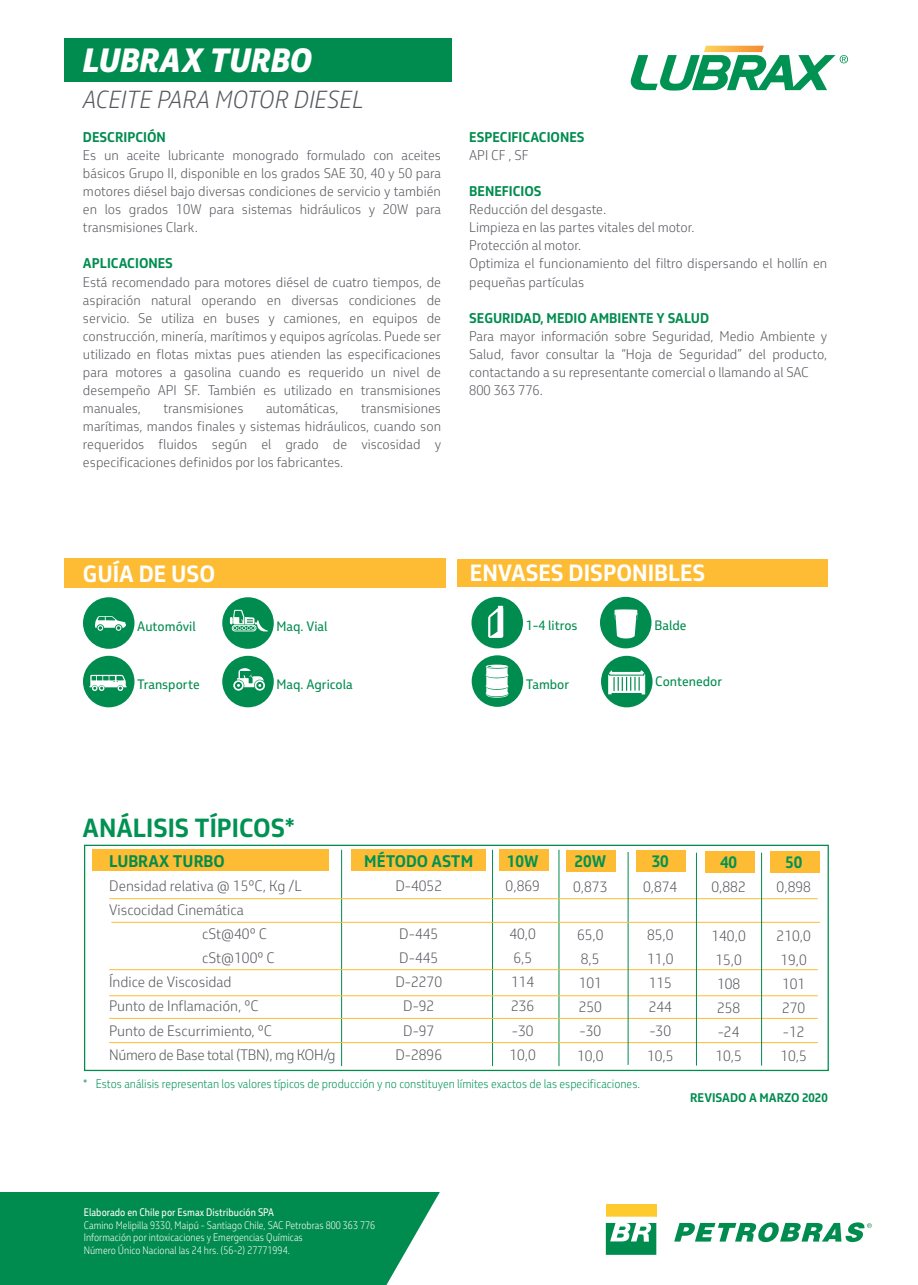
<style>
.page{position:relative;width:918px;height:1285px;background:#fff}
.page>*{position:absolute;margin:0;border:0;box-sizing:border-box;transform-origin:0 0}
.t1{font:italic 800 32.25px "Petrobras Sans";color:#fff}
.t2{font:700 25.05px "Petrobras Sans";color:#009253}
.t3{font:italic 300 23.7px "Petrobras Sans";color:#56585d}
.t4{font:700 22.5px "Petrobras Sans";color:#fff}
.t5{font:700 16.05px "Petrobras Sans";color:#009253}
.t6{font:700 16.05px "Petrobras Sans";color:#008c4e}
.t7{font:300 14.4px/24.2px "Petrobras Sans";color:#56585d}
.t8{font:300 14.4px "Petrobras Sans";letter-spacing:-.025em;color:#56585d}
.t9{font:300 13.5px/18px "Petrobras Sans";color:#56585d;text-align:justify}
.t10{font:700 13.5px "Petrobras Sans";color:#008c4e}
.t11{font:13.05px "Petrobras Sans";color:#008c4e}
.t12{font:300 12px "Petrobras Sans";color:#009253;scale:.94 1}
.t13{font:700 12px "Petrobras Sans";color:#008c4e}
.t14{font:300 10.5px/12.6px "Petrobras Sans";color:#fff;scale:.9 1}
.t15{font:10.5px "Petrobras Sans";color:#fff;scale:.9 1}
</style>
<div class="page">
<div style="left:0;top:1191px;width:687px;height:93px;background:#008c4e"></div>
<svg style="left:355px;top:1191px;width:332px;height:93px;fill:#fff"></svg>
<div style="left:65px;top:38px;width:387px;height:44px;background:#008c4e"></div>
<div style="left:65px;top:558px;width:381px;height:29px;background:#fdbc34"></div>
<div style="left:458px;top:558px;width:370px;height:28px;background:#fdbc34"></div>
<svg style="left:631px;top:46px;width:217px;height:45px"></svg>
<div style="left:83px;top:597px;width:52px;height:51px;background:#008c4e;border-radius:50%"></div>
<svg style="left:95px;top:616px;width:31px;height:14px"></svg>
<div style="left:83px;top:655px;width:52px;height:52px;background:#008c4e;border-radius:50%"></div>
<svg style="left:90px;top:674px;width:37px;height:17px"></svg>
<div style="left:222px;top:597px;width:52px;height:51px;background:#008c4e;border-radius:50%"></div>
<div style="left:222px;top:655px;width:52px;height:52px;background:#008c4e;border-radius:50%"></div>
<svg style="left:230px;top:609px;width:38px;height:22px"></svg>
<svg style="left:233px;top:668px;width:32px;height:22px"></svg>
<div style="left:471px;top:596px;width:52px;height:52px;background:#008c4e;border-radius:50%"></div>
<svg style="left:488px;top:605px;width:15px;height:32px"></svg>
<div style="left:600px;top:596px;width:52px;height:52px;background:#008c4e;border-radius:50%"></div>
<svg style="left:614px;top:609px;width:24px;height:29px"></svg>
<div style="left:472px;top:655px;width:51px;height:51px;background:#008c4e;border-radius:50%"></div>
<svg style="left:485px;top:664px;width:24px;height:34px"></svg>
<div style="left:601px;top:655px;width:52px;height:52px;background:#008c4e;border-radius:50%"></div>
<svg style="left:608px;top:670px;width:38px;height:24px"></svg>
<div style="left:92px;top:849px;width:236px;height:21px;background:#fdbc34"></div>
<div style="left:351px;top:849px;width:135px;height:21px;background:#fdbc34"></div>
<div style="left:499px;top:849px;width:50px;height:21px;background:#fdbc34"></div>
<hr style="left:341px;top:849px;width:1px;height:216px;background:#008c4e">
<hr style="left:492px;top:849px;width:1px;height:216px;background:#008c4e">
<hr style="left:558px;top:849px;width:1px;height:216px;background:#008c4e">
<div style="left:84px;top:844px;width:745px;height:226px;border:1px solid #008c4e"></div>
<hr style="left:109px;top:898px;width:709px;height:1px;background:#fdbc34">
<hr style="left:109px;top:969px;width:709px;height:1px;background:#fdbc34">
<hr style="left:109px;top:995px;width:709px;height:1px;background:#fdbc34">
<hr style="left:109px;top:1017px;width:709px;height:1px;background:#fdbc34">
<hr style="left:109px;top:1042px;width:709px;height:1px;background:#fdbc34">
<div style="left:567px;top:850px;width:49px;height:21px;background:#fdbc34"></div>
<hr style="left:628px;top:851px;width:1px;height:213px;background:#008c4e">
<div style="left:637px;top:850px;width:49px;height:21px;background:#fdbc34"></div>
<hr style="left:111px;top:921px;width:709px;height:1px;background:#fdbc34">
<hr style="left:696px;top:852px;width:1px;height:213px;background:#008c4e">
<div style="left:705px;top:851px;width:50px;height:21px;background:#fdbc34"></div>
<hr style="left:761px;top:852px;width:1px;height:213px;background:#008c4e">
<div style="left:770px;top:851px;width:50px;height:21px;background:#fdbc34"></div>
<div style="left:606px;top:1204px;width:50px;height:12px;background:#fecb2f"></div>
<svg style="left:606px;top:1216px;width:266px;height:38px"></svg>
<h1 class="t1" style="left:83px;top:38px;width:231px">LUBRAX TURBO</h1>
<h3 class="t3" style="left:83px;top:85px;width:283px">ACEITE PARA MOTOR DIESEL</h3>
<p class="t10" style="left:83px;top:129px;width:84px">DESCRIPCIÓN</p>
<p class="t9" style="left:83px;top:147px;width:360px">Es un aceite lubricante monogrado formulado con aceites básicos Grupo II, disponible en los grados SAE 30, 40 y 50 para motores diésel bajo diversas condiciones de servicio y también en los grados 10W para sistemas hidráulicos y 20W para transmisiones Clark.</p>
<p class="t10" style="left:83px;top:255px;width:92px">APLICACIONES</p>
<p class="t9" style="left:83px;top:273px;width:360px">Está recomendado para motores diésel de cuatro tiempos, de aspiración natural operando en diversas condiciones de servicio. Se utiliza en buses y camiones, en equipos de construcción, minería, marítimos y equipos agrícolas. Puede ser utilizado en flotas mixtas pues atienden las especificaciones para motores a gasolina cuando es requerido un nivel de desempeño API SF. También es utilizado en transmisiones manuales,</p>
<p class="t9" style="left:164px;top:399px;width:82px">transmisiones</p>
<p class="t9" style="left:266px;top:399px;width:74px">automáticas,</p>
<p class="t9" style="left:83px;top:399px;width:360px;text-indent:278px">transmisiones marítimas, mandos finales y sistemas hidráulicos, cuando son requeridos fluidos según el grado de viscosidad y especificaciones definidos por los fabricantes.</p>
<p class="t10" style="left:469px;top:129px;width:117px">ESPECIFICACIONES</p>
<p class="t9" style="left:469px;top:147px;width:61px">API CF , SF</p>
<p class="t10" style="left:469px;top:183px;width:74px">BENEFICIOS</p>
<p class="t9" style="left:469px;top:201px;width:360px;text-align:left">Reducción del desgaste.<br>Limpieza en las partes vitales del motor.<br>Protección al motor.<br>Optimiza el funcionamiento del filtro dispersando el hollín en pequeñas partículas</p>
<p class="t10" style="left:469px;top:309px;width:242px">SEGURIDAD, MEDIO AMBIENTE Y SALUD</p>
<p class="t9" style="left:469px;top:327px;width:360px;text-align:left">Para mayor información sobre Seguridad, Medio Ambiente y Salud, favor consultar la “Hoja de Seguridad” del producto, contactando a su representante comercial o llamando al SAC 800 363 776.</p>
<h3 class="t4" style="left:83px;top:559px;width:134px">GUÍA DE USO</h3>
<h3 class="t4" style="left:470px;top:557px;width:237px">ENVASES DISPONIBLES</h3>
<p class="t11" style="left:137px;top:618px;width:60px">Automóvil</p>
<p class="t11" style="left:277px;top:618px;width:52px">Maq. Vial</p>
<p class="t11" style="left:526px;top:617px;width:53px">1-4 litros</p>
<p class="t11" style="left:655px;top:617px;width:34px">Balde</p>
<p class="t11" style="left:137px;top:676px;width:64px">Transporte</p>
<p class="t11" style="left:277px;top:676px;width:78px">Maq. Agricola</p>
<p class="t11" style="left:526px;top:676px;width:45px">Tambor</p>
<p class="t11" style="left:655px;top:672px;width:68px">Contenedor</p>
<h2 class="t2" style="left:83px;top:811px;width:214px">ANÁLISIS TÍPICOS*</h2>
<p class="t6" style="left:109px;top:850px;width:117px">LUBRAX TURBO</p>
<p class="t7" style="left:109px;top:873px;width:194px">Densidad relativa @ 15ºC, Kg /L</p>
<p class="t7" style="left:109px;top:897px;width:136px">Viscocidad Cinemática</p>
<p class="t7" style="left:202px;top:921px;width:66px">cSt@40º C</p>
<p class="t7" style="left:202px;top:945px;width:74px">cSt@100º C</p>
<p class="t7" style="left:109px;top:970px;width:124px">Índice de Viscosidad</p>
<p class="t7" style="left:109px;top:994px;width:151px">Punto de Inflamación, ºC</p>
<p class="t7" style="left:109px;top:1018px;width:164px">Punto de Escurrimiento, ºC</p>
<p class="t8" style="left:109px;top:1045px;width:228px">Número de Base total (TBN), mg KOH/g</p>
<p class="t5" style="left:364px;top:850px;width:110px">MÉTODO ASTM</p>
<p class="t7" style="left:395px;top:873px;width:48px">D-4052</p>
<p class="t7" style="left:395px;top:921px;width:48px;text-align:center">D-445<br>D-445<br>D-2270<br>D-92<br>D-97<br>D-2896</p>
<p class="t5" style="left:507px;top:850px;width:33px">10W</p>
<p class="t7" style="left:506px;top:873px;width:36px">0,869</p>
<p class="t7" style="left:510px;top:921px;width:28px">40,0<br>6,5<br>114<br>236 -30<br>10,0</p>
<p class="t5" style="left:575px;top:850px;width:33px">20W</p>
<p class="t7" style="left:573px;top:874px;width:36px">0,873</p>
<p class="t7" style="left:577px;top:922px;width:28px">65,0<br>8,5<br>101<br>250 -30<br>10,0</p>
<p class="t5" style="left:652px;top:850px;width:19px">30</p>
<p class="t7" style="left:643px;top:874px;width:36px">0,874</p>
<p class="t7" style="left:647px;top:922px;width:28px">85,0<br>11,0<br>115<br>244 -30<br>10,5</p>
<p class="t12" style="left:83px;top:1075px;width:594px">* Estos análisis representan los valores típicos de producción y no constituyen límites exactos de las especificaciones.</p>
<p class="t5" style="left:785px;top:851px;width:19px">50</p>
<p class="t7" style="left:777px;top:875px;width:36px">0,898</p>
<p class="t7" style="left:777px;top:923px;width:36px">210,0<br>19,0<br>101<br>270 -12<br>10,5</p>
<p class="t13" style="left:690px;top:1089px;width:139px">REVISADO A MARZO 2020</p>
<p class="t5" style="left:720px;top:851px;width:19px">40</p>
<p class="t7" style="left:711px;top:875px;width:36px">0,882</p>
<p class="t7" style="left:711px;top:923px;width:36px">140,0<br>15,0<br>108<br>258 -24<br>10,5</p>
<p class="t15" style="left:84px;top:1205px;width:213px">Elaborado en Chile por Esmax Distribución SPA</p>
<p class="t14" style="left:84px;top:1218px;width:325px">Camino Melipilla 9330, Maipú - Santiago Chile, SAC Petrobras 800 363 776<br>Información por intoxicaciones y Emergencias Químicas<br>Número Único Nacional las 24 hrs. (56-2) 27771994.</p>
</div>
